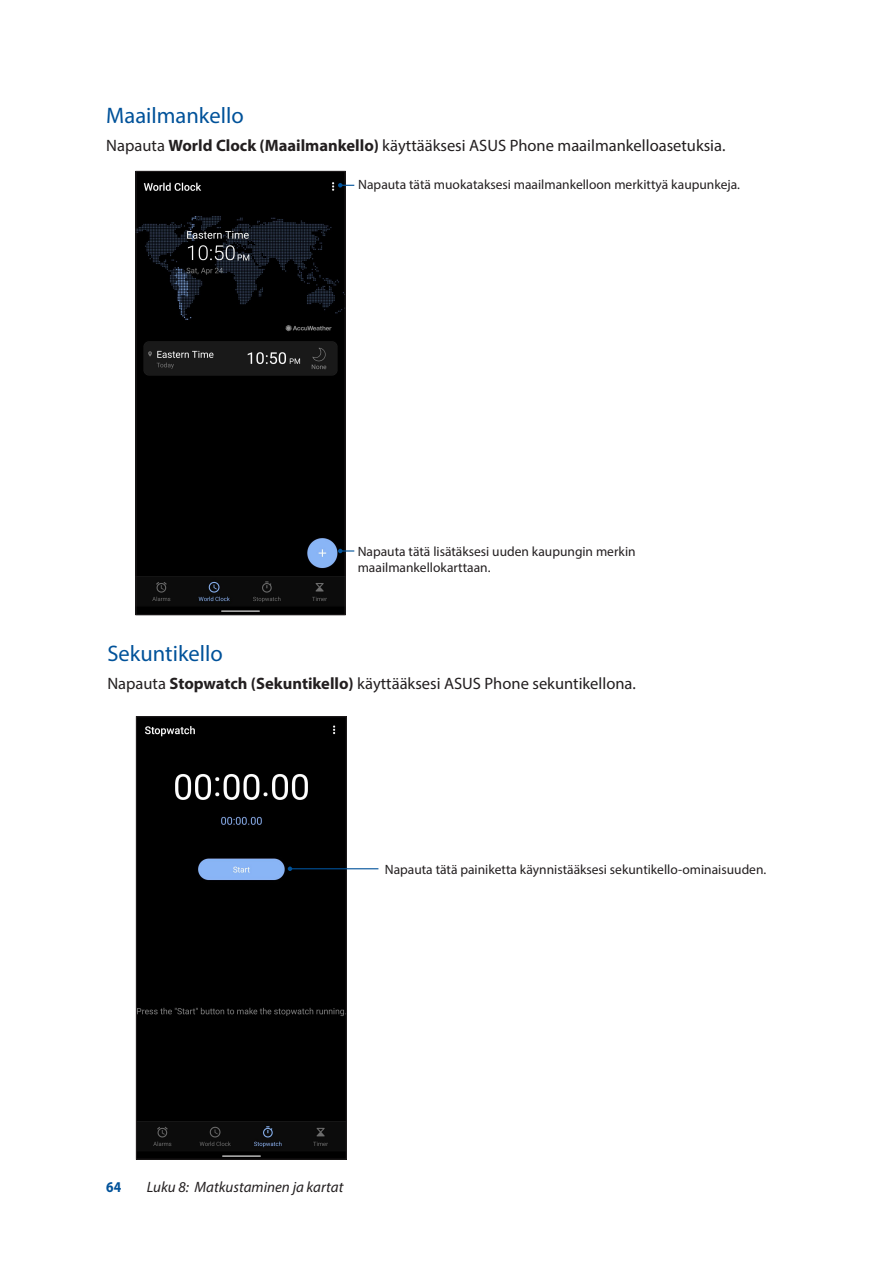
<style>
.page{position:relative;width:893px;height:1263px;background:#fff}
.page>*{position:absolute;margin:0;border:0;box-sizing:border-box;transform-origin:0 0}
.t1{font:22.5px "Myriad Pro";color:#01529a}
.t2{font:16.5px "Myriad Pro";color:#231f20}
.t3{font:italic 15px "Myriad Pro";color:#231f20}
.t4{font:700 15px "Myriad Pro";color:#01529a;scale:.9 1}
.t5{font:13.5px/16.2px "Myriad Pro";color:#231f20}
.s1{font-weight:700}
</style>
<div class="page">
<img style="left:138px;top:718px;width:206px;height:439px">
<div style="left:136px;top:716px;width:210px;height:443px;border:1px solid #231f20"></div>
<hr style="left:290px;top:868px;width:88px;height:1px;background:#01529a">
<svg style="left:288px;top:866px;width:4px;height:5px"></svg>
<img style="left:138px;top:173px;width:205px;height:440px">
<div style="left:136px;top:171px;width:209px;height:444px;border:1px solid #231f20"></div>
<svg style="left:338px;top:549px;width:16px;height:4px"></svg>
<svg style="left:338px;top:183px;width:16px;height:5px"></svg>
<h1 class="t1" style="left:106px;top:102px;width:139px">Maailmankello</h1>
<p class="t2" style="left:106px;top:136px;width:621px">Napauta <span class="s1">World Clock (Maailmankello)</span> käyttääksesi ASUS Phone maailmankelloasetuksia.</p>
<p class="t5" style="left:358px;top:176px;width:383px">Napauta tätä muokataksesi maailmankelloon merkittyä kaupunkeja.</p>
<p class="t5" style="left:358px;top:543px;width:279px">Napauta tätä lisätäksesi uuden kaupungin merkin maailmankellokarttaan.</p>
<h1 class="t1" style="left:107px;top:640px;width:117px">Sekuntikello</h1>
<p class="t2" style="left:107px;top:674px;width:530px">Napauta <span class="s1">Stopwatch (Sekuntikello)</span> käyttääksesi ASUS Phone sekuntikellona.</p>
<p class="t5" style="left:385px;top:861px;width:383px">Napauta tätä painiketta käynnistääksesi sekuntikello-ominaisuuden.</p>
<p class="t4" style="left:106px;top:1177px;width:18px">64</p>
<p class="t3" style="left:147px;top:1178px;width:198px">Luku 8: Matkustaminen ja kartat</p>
</div>
